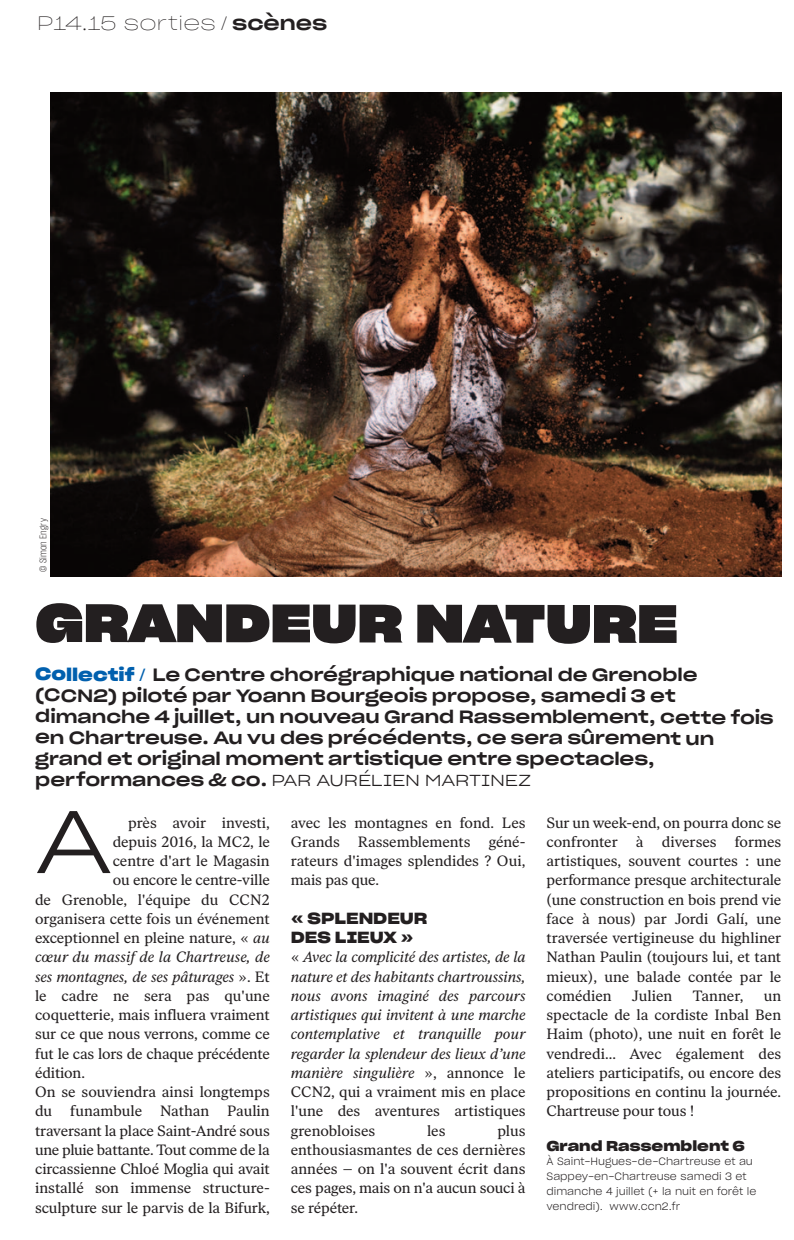
<style>
.page{position:relative;width:794px;height:1240px;background:#fff}
.page>*{position:absolute;margin:0;border:0;box-sizing:border-box;transform-origin:0 0}
.t1{font:87.5px "Sharp Grotesk Light 25";color:#231f20}
.t2{font:52.5px "Sharp Grotesk Bold 25";color:#231f20}
.t3{font:19.25px "Sharp Grotesk Thin 25";letter-spacing:.005em;color:#231f20}
.t4{font:17.5px/21px "Sharp Grotesk Medium 25";color:#231f20}
.t5{font:15.75px "Sharp Grotesk Light 25";letter-spacing:-.01em;color:#231f20}
.t6{font:15.75px/19.2px "Sharp Grotesk Semi Bold 25";color:#231f20}
.t7{font:14.88px/19.2px "Ivar Text";letter-spacing:-.005em;color:#231f20;text-align:justify}
.t8{font:italic 14.88px/19.2px "Ivar Text";letter-spacing:-.005em;color:#231f20;text-align:justify}
.t9{font:14px "Sharp Grotesk Semi Bold 25";color:#231f20}
.t10{font:10.5px/14.9px "Sharp Grotesk Light 20";color:#231f20}
.t11{font:9.62px "Sharp Grotesk Light 15";color:#231f20}
.s1{font-family:"Sharp Grotesk Medium 25"}
.s2{font-family:"Sharp Grotesk Semi Bold 25";color:#0160ae}
.s3{font-family:"Sharp Grotesk Light 25";color:#0160ae}
.s4{font-family:"Sharp Grotesk Medium 25";font-size:17.5px}
.s5{font-style:italic}
.s6{font-style:normal}
</style>
<div class="page">
<img style="left:51px;top:92px;width:730px;height:484px">
<p class="t3" style="left:37px;top:7px;width:292px">P14.15 sorties / <span class="s1">scènes</span></p>
<p class="t11" style="left:39px;top:572px;width:55px;rotate:-90deg">© Simon Engry</p>
<p class="t2" style="left:35px;top:602px;width:644px">GRANDEUR NATURE</p>
<p class="t4" style="left:35px;top:666px;width:740px"><span class="s2">Collectif</span> <span class="s3">/</span> Le Centre chorégraphique national de Grenoble (CCN2) piloté par Yoann Bourgeois propose, samedi 3 et dimanche 4 juillet, un nouveau Grand Rassemblement, cette fois en Chartreuse. Au vu des précédents, ce sera sûrement un grand et original moment artistique entre spectacles,</p>
<p class="t5" style="left:35px;top:771px;width:497px"><span class="s4">performances &amp; co.</span> PAR AURÉLIEN MARTINEZ</p>
<p class="t7" style="left:128px;top:814px;width:143px">près avoir investi,</p>
<p class="t7" style="left:113px;top:833px;width:159px">depuis 2016, la MC2, le</p>
<p class="t7" style="left:113px;top:852px;width:159px">centre d'art le Magasin</p>
<p class="t7" style="left:113px;top:871px;width:159px">ou encore le centre-ville</p>
<p class="t7" style="left:35px;top:891px;width:236px">de Grenoble, l'équipe du CCN2</p>
<p class="t7" style="left:35px;top:910px;width:236px">organisera cette fois un événement</p>
<p class="t7" style="left:35px;top:929px;width:236px">exceptionnel en pleine nature, « <span class="s5">au</span></p>
<p class="t8" style="left:35px;top:948px;width:236px">cœur du massif de la Chartreuse, de</p>
<p class="t8" style="left:35px;top:968px;width:236px">ses montagnes, de ses pâturages <span class="s6">». Et</span></p>
<p class="t7" style="left:35px;top:987px;width:236px">le cadre ne sera pas qu'une</p>
<p class="t7" style="left:35px;top:1006px;width:236px">coquetterie, mais influera vraiment</p>
<p class="t7" style="left:35px;top:1025px;width:236px">sur ce que nous verrons, comme ce</p>
<p class="t7" style="left:35px;top:1045px;width:236px">fut le cas lors de chaque précédente</p>
<p class="t7" style="left:35px;top:1064px;width:51px">édition.</p>
<p class="t7" style="left:35px;top:1083px;width:236px">On se souviendra ainsi longtemps du funambule Nathan Paulin traversant la place Saint-André sous une pluie battante. Tout comme de la circassienne Chloé Moglia qui avait installé son immense structure&shy;sculpture sur le parvis de la Bifurk,</p>
<p class="t1" style="left:35px;top:791px;width:79px">A</p>
<p class="t7" style="left:291px;top:814px;width:236px">avec les montagnes en fond. Les Grands Rassemblements géné&shy;rateurs d'images splendides ? Oui, mais pas que.</p>
<p class="t6" style="left:291px;top:910px;width:138px">« SPLENDEUR<br>DES LIEUX »</p>
<p class="t8" style="left:291px;top:948px;width:236px"><span class="s6">«</span> Avec la complicité des artistes, de la nature et des habitants chartroussins, nous avons imaginé des parcours artistiques qui invitent à une marche contemplative et tranquille pour regarder la splendeur des lieux d’une manière singulière <span class="s6">», annonce le CCN2, qui a vraiment mis en place l'une des aventures artistiques grenobloises</span></p>
<p class="t7" style="left:546px;top:814px;width:236px">Sur un week-end, on pourra donc se confronter à diverses formes artistiques, souvent courtes : une performance presque architecturale (une construction en bois prend vie face à nous) par Jordi Galí, une traversée vertigineuse du highliner Nathan Paulin (toujours lui, et tant mieux), une balade contée par le comédien</p>
<p class="t7" style="left:632px;top:987px;width:42px">Julien</p>
<p class="t7" style="left:692px;top:987px;width:52px">Tanner,</p>
<p class="t7" style="left:546px;top:987px;width:236px;text-indent:217px">un spectacle de la cordiste Inbal Ben Haim (photo), une nuit en forêt le vendredi... Avec également des ateliers participatifs, ou encore des propositions en continu la journée.<br>Chartreuse pour tous !</p>
<p class="t9" style="left:546px;top:1139px;width:200px">Grand Rassemblent 6</p>
<p class="t10" style="left:546px;top:1155px;width:211px">À Saint-Hugues-de-Chartreuse et au Sappey-en-Chartreuse samedi 3 et dimanche 4 juillet (+ la nuit en forêt le vendredi). www.ccn2.fr</p>
<p class="t7" style="left:291px;top:1122px;width:236px;text-indent:207px">plus enthousiasmantes de ces dernières années – on l'a souvent écrit dans ces pages, mais on n'a aucun souci à se répéter.</p>
<p class="t7" style="left:427px;top:1122px;width:20px">les</p>
</div>
